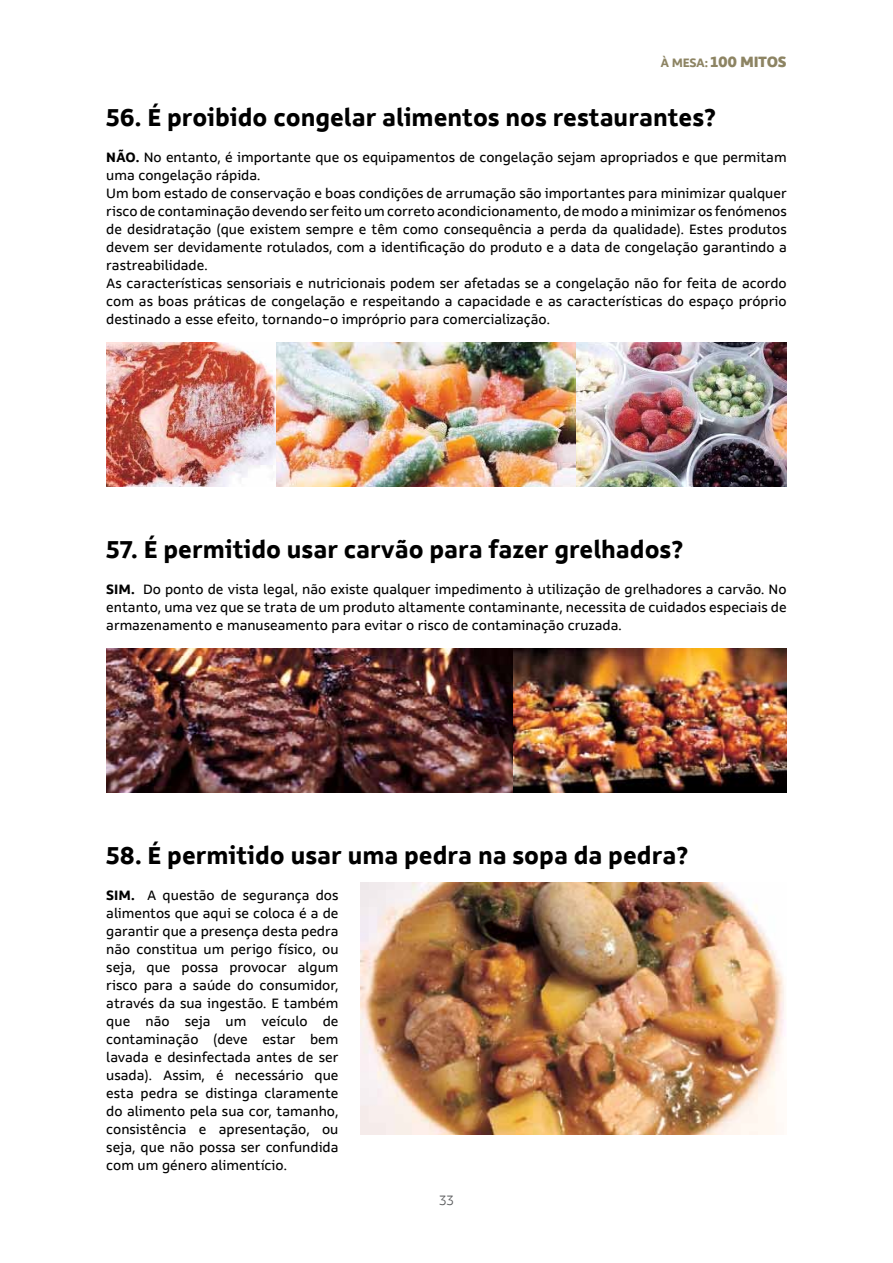
<style>
.page{position:relative;width:893px;height:1263px;background:#fff}
.page>*{position:absolute;margin:0;border:0;box-sizing:border-box;transform-origin:0 0}
.t1{font:700 27px "Rehn";color:#000}
.t2{font:800 16.5px "Rehn";letter-spacing:-.02em;color:#8d8463}
.t3{font:15px/18px "Rehn";color:#000;text-align:justify}
.t4{font:300 15px "Rehn";color:#58595b}
.s1{font-weight:700;font-size:13.5px}
.s2{font-weight:700}
</style>
<div class="page">
<img style="left:106px;top:342px;width:681px;height:144px">
<img style="left:106px;top:648px;width:681px;height:144px">
<img style="left:360px;top:882px;width:425px;height:252px">
<p class="t2" style="left:660px;top:50px;width:128px"><span class="s1">À MESA:</span> 100 MITOS</p>
<h1 class="t1" style="left:106px;top:99px;width:611px">56. É proibido congelar alimentos nos restaurantes?</h1>
<p class="t3" style="left:106px;top:148px;width:682px;text-align:left"><span class="s2">NÃO.</span> No entanto, é importante que os equipamentos de congelação sejam apropriados e que permitam uma congelação rápida.<br>Um bom estado de conservação e boas condições de arrumação são importantes para minimizar qualquer risco de contaminação devendo ser feito um correto acondicionamento, de modo a minimizar os fenómenos de desidratação (que existem sempre e têm como consequência a perda da qualidade). Estes produtos devem ser devidamente rotulados, com a identificação do produto e a data de congelação garantindo a rastreabilidade.<br>As características sensoriais e nutricionais podem ser afetadas se a congelação não for feita de acordo com as boas práticas de congelação e respeitando a capacidade e as características do espaço próprio destinado a esse efeito, tornando-o impróprio para comercialização.</p>
<h1 class="t1" style="left:106px;top:531px;width:579px">57. É permitido usar carvão para fazer grelhados?</h1>
<p class="t3" style="left:106px;top:580px;width:682px"><span class="s2">SIM.</span> Do ponto de vista legal, não existe qualquer impedimento à utilização de grelhadores a carvão. No entanto, uma vez que se trata de um produto altamente contaminante, necessita de cuidados especiais de armazenamento e manuseamento para evitar o risco de contaminação cruzada.</p>
<h1 class="t1" style="left:106px;top:837px;width:584px">58. É permitido usar uma pedra na sopa da pedra?</h1>
<p class="t3" style="left:106px;top:886px;width:234px"><span class="s2">SIM.</span> A questão de segurança dos alimentos que aqui se coloca é a de garantir que a presença desta pedra não constitua um perigo físico, ou seja, que possa provocar algum risco para a saúde do consumidor, através da sua ingestão. E também que não seja um veículo de contaminação (deve estar bem lavada e desinfectada antes de ser usada). Assim, é necessário que esta pedra se distinga claramente do alimento pela sua cor, tamanho, consistência e apresentação, ou seja, que não possa ser confundida com um género alimentício.</p>
<p class="t4" style="left:439px;top:1191px;width:16px">33</p>
</div>
